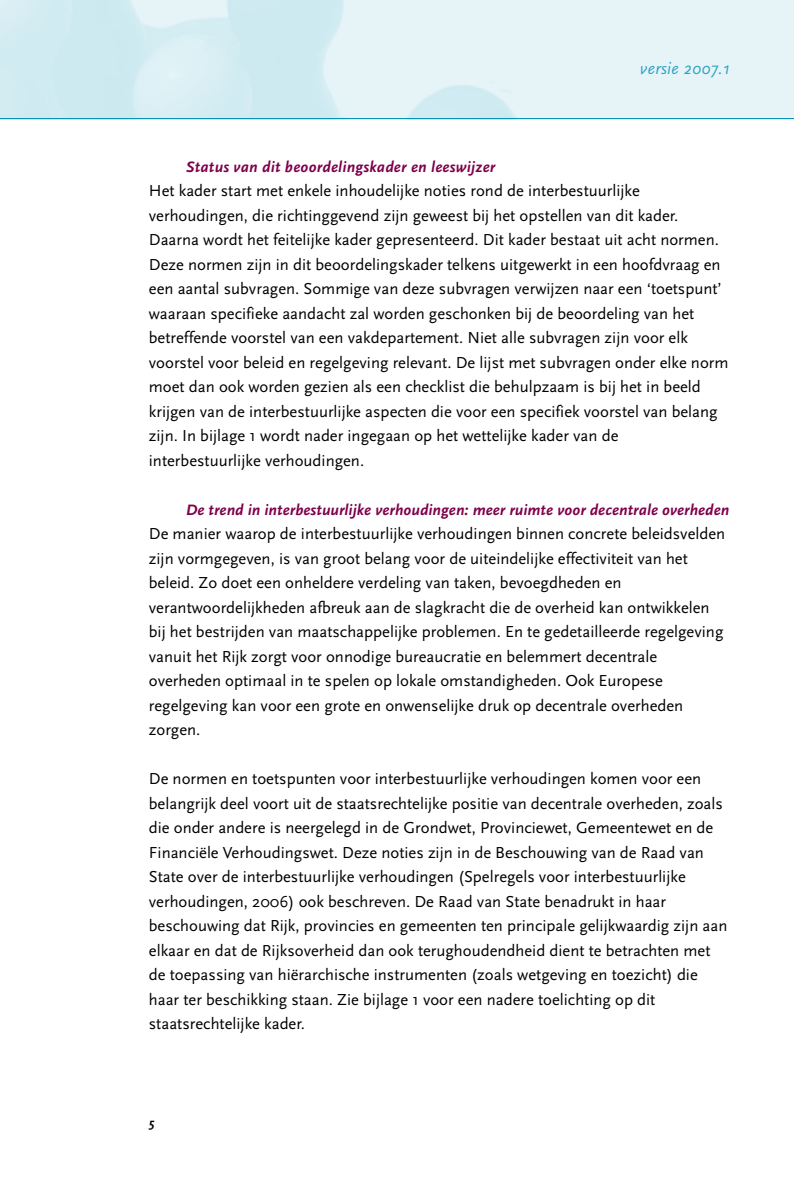
<style>
.page{position:relative;width:794px;height:1191px;background:#fff}
.page>*{position:absolute;margin:0;border:0;box-sizing:border-box;transform-origin:0 0}
.t1{font:italic 17.5px "Scala Sans";letter-spacing:.015em;color:#33a6c3}
.t2{font:16.62px/24.5px "Scala Sans";color:#000}
.t3{font:italic 700 15.75px "Scala Sans";letter-spacing:.005em;color:#7e004b}
.t4{font:italic 700 13.12px "Scala Sans";color:#000}
</style>
<div class="page">
<svg style="left:0;top:0;width:794px;height:118px;background:#ddf0f5"></svg>
<hr style="left:0;top:118px;width:794px;height:1px;background:#0090b3">
<p class="t1" style="left:640px;top:62px;width:91px">versie 2007.1</p>
<p class="t3" style="left:186px;top:161px;width:311px">Status van dit beoordelingskader en leeswijzer</p>
<p class="t2" style="left:149px;top:180px;width:581px">Het kader start met enkele inhoudelijke noties rond de interbestuurlijke verhoudingen, die richtinggevend zijn geweest bij het opstellen van dit kader.<br>Daarna wordt het feitelijke kader gepresenteerd. Dit kader bestaat uit acht normen.<br>Deze normen zijn in dit beoordelingskader telkens uitgewerkt in een hoofdvraag en een aantal subvragen. Sommige van deze subvragen verwijzen naar een ‘toetspunt’ waaraan specifieke aandacht zal worden geschonken bij de beoordeling van het betreffende voorstel van een vakdepartement. Niet alle subvragen zijn voor elk voorstel voor beleid en regelgeving relevant. De lijst met subvragen onder elke norm moet dan ook worden gezien als een checklist die behulpzaam is bij het in beeld krijgen van de interbestuurlijke aspecten die voor een specifiek voorstel van belang zijn. In bijlage 1 wordt nader ingegaan op het wettelijke kader van de interbestuurlijke verhoudingen.</p>
<p class="t3" style="left:186px;top:504px;width:544px">De trend in interbestuurlijke verhoudingen: meer ruimte voor decentrale overheden</p>
<p class="t2" style="left:149px;top:523px;width:578px">De manier waarop de interbestuurlijke verhoudingen binnen concrete beleidsvelden zijn vormgegeven, is van groot belang voor de uiteindelijke effectiviteit van het beleid. Zo doet een onheldere verdeling van taken, bevoegdheden en verantwoordelijkheden afbreuk aan de slagkracht die de overheid kan ontwikkelen bij het bestrijden van maatschappelijke problemen. En te gedetailleerde regelgeving vanuit het Rijk zorgt voor onnodige bureaucratie en belemmert decentrale overheden optimaal in te spelen op lokale omstandigheden. Ook Europese regelgeving kan voor een grote en onwenselijke druk op decentrale overheden zorgen.</p>
<p class="t2" style="left:149px;top:768px;width:580px">De normen en toetspunten voor interbestuurlijke verhoudingen komen voor een belangrijk deel voort uit de staatsrechtelijke positie van decentrale overheden, zoals die onder andere is neergelegd in de Grondwet, Provinciewet, Gemeentewet en de Financiële Verhoudingswet. Deze noties zijn in de Beschouwing van de Raad van State over de interbestuurlijke verhoudingen (Spelregels voor interbestuurlijke verhoudingen, 2006) ook beschreven. De Raad van State benadrukt in haar beschouwing dat Rijk, provincies en gemeenten ten principale gelijkwaardig zijn aan elkaar en dat de Rijksoverheid dan ook terughoudendheid dient te betrachten met de toepassing van hiërarchische instrumenten (zoals wetgeving en toezicht) die haar ter beschikking staan. Zie bijlage 1 voor een nadere toelichting op dit staatsrechtelijke kader.</p>
<p class="t4" style="left:149px;top:1118px;width:7px">5</p>
</div>
